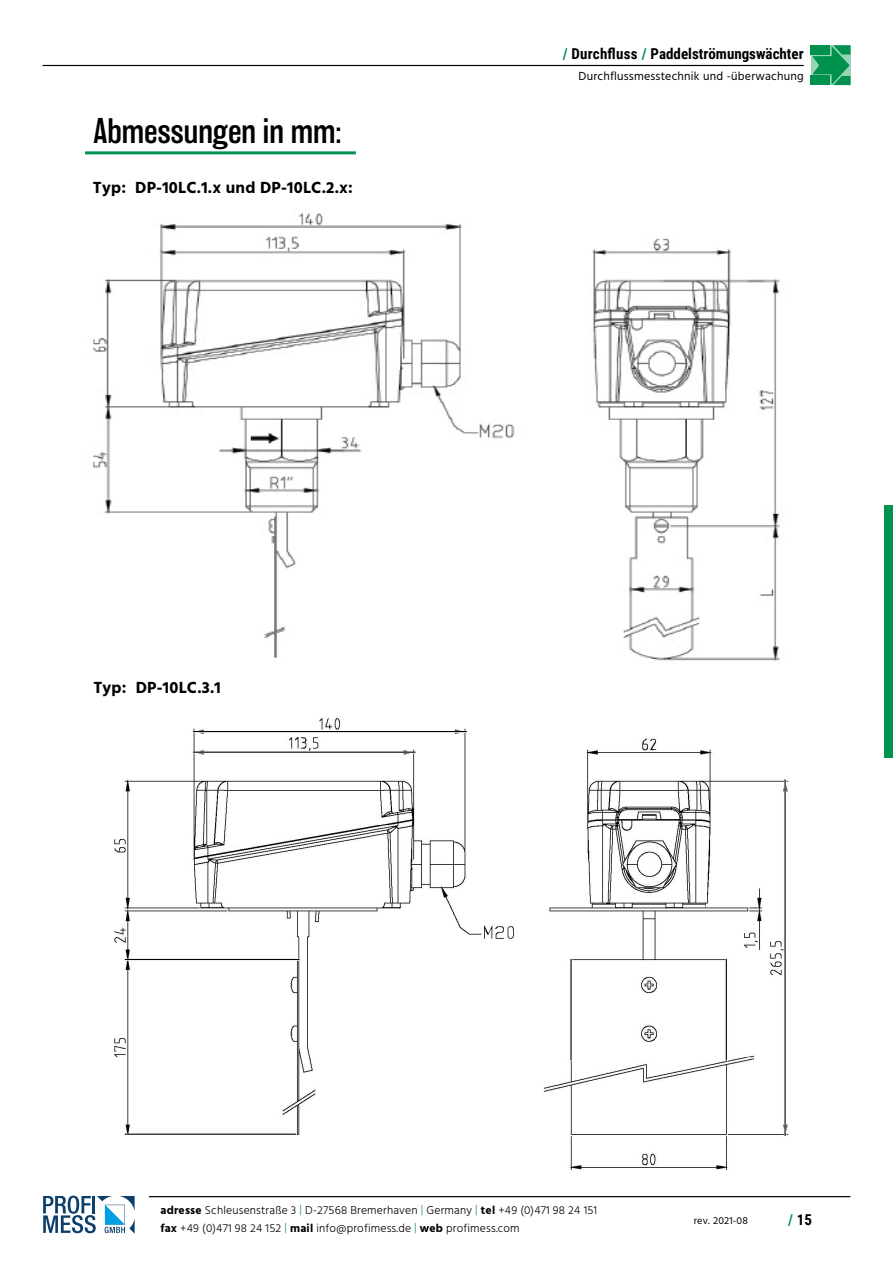
<style>
.page{position:relative;width:893px;height:1263px;background:#fff}
.page>*{position:absolute;margin:0;border:0;box-sizing:border-box;transform-origin:0 0}
.t1{font:300 33px "Balboa";color:#000}
.t2{font:700 16.5px "Hind Guntur";letter-spacing:.015em;color:#000}
.t3{font:700 15px "Roboto Condensed";color:#000}
.t4{font:12px "Hind Guntur";letter-spacing:.015em;color:#000}
.t5{font:300 11.7px/18px "Hind Guntur";letter-spacing:.015em;color:#000}
.t6{font:10.35px "Hind Guntur";letter-spacing:.015em;color:#000}
.s1{color:#00924e}
.s2{font-weight:700}
</style>
<div class="page">
<div style="left:811px;top:45px;width:39px;height:40px;background:#9ad3b8"></div>
<div style="left:811px;top:45px;width:19px;height:10px;background:#00924d"></div>
<div style="left:811px;top:76px;width:19px;height:9px;background:#00924d"></div>
<svg style="left:812px;top:45px;width:38px;height:40px"></svg>
<hr style="left:43px;top:65px;width:761px;height:1px;background:#000">
<hr style="left:149px;top:1196px;width:701px;height:1px;background:#000">
<svg style="left:43px;top:1195px;width:92px;height:39px"></svg>
<div style="left:885px;top:505px;width:8px;height:253px;background:#00924e"></div>
<hr style="left:85px;top:151px;width:271px;height:3px;background:#00924e">
<img style="left:114px;top:717px;width:675px;height:453px">
<img style="left:93px;top:212px;width:688px;height:449px">
<h1 class="t1" style="left:94px;top:113px;width:250px">Abmessungen in mm:</h1>
<h2 class="t2" style="left:93px;top:178px;width:261px">Typ: DP-10LC.1.x und DP-10LC.2.x:</h2>
<h2 class="t2" style="left:93px;top:677px;width:129px">Typ: DP-10LC.3.1</h2>
<p class="t3" style="left:563px;top:43px;width:242px"><span class="s1">/</span> Durchfluss <span class="s1">/</span> Paddelströmungswächter</p>
<p class="t4" style="left:579px;top:69px;width:227px">Durchflussmesstechnik und -überwachung</p>
<p class="t5" style="left:161px;top:1201px;width:438px"><span class="s2">adresse</span> Schleusenstraße 3 <span class="s1">|</span> D-27568 Bremerhaven <span class="s1">|</span> Germany <span class="s1">|</span> <span class="s2">tel</span> +49 (0)471 98 24 151 <span class="s2">fax</span> +49 (0)471 98 24 152 <span class="s1">|</span> <span class="s2">mail</span> info@profimess.de <span class="s1">|</span> <span class="s2">web</span> profimess.com</p>
<p class="t6" style="left:694px;top:1214px;width:56px">rev. 2021-08</p>
<p class="t3" style="left:788px;top:1209px;width:26px"><span class="s1">/</span> 15</p>
</div>
